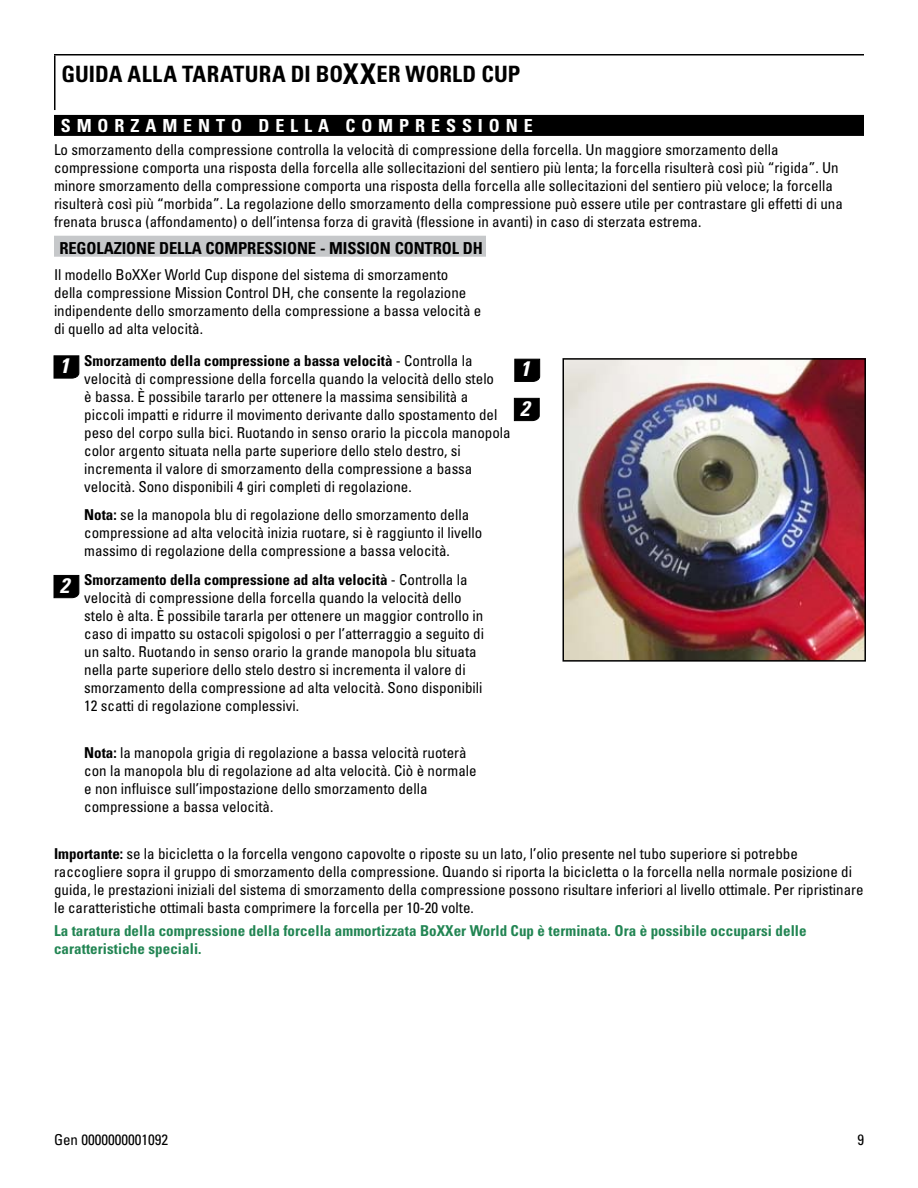
<style>
.page{position:relative;width:918px;height:1188px;background:#fff}
.page>*{position:absolute;margin:0;border:0;box-sizing:border-box;transform-origin:0 0}
.t1{font:700 condensed 22.5px "Univers LT Std";letter-spacing:.005em;color:#000}
.t2{font:italic 700 condensed 21px "Univers LT Std";color:#fff}
.t3{font:700 condensed 18px "Univers LT Std";letter-spacing:.33em;color:#fff}
.t4{font:700 condensed 16.5px "Univers LT Std";letter-spacing:-.005em;color:#000}
.t5{font:condensed 15px/18px "Univers LT Std";color:#000}
.t6{font:700 condensed 15px/18px "Univers LT Std";letter-spacing:.005em;color:#228553}
.s1{font-size:28.5px}
.s2{font-weight:700;font-style:italic;font-size:21px;color:#fff}
.s3{font-weight:700}
</style>
<div class="page">
<div style="left:54px;top:115px;width:810px;height:21px;background:#000"></div>
<div style="left:54px;top:236px;width:432px;height:21px;background:#c6c8ca"></div>
<svg style="left:53px;top:355px;width:27px;height:24px"></svg>
<svg style="left:53px;top:575px;width:27px;height:23px"></svg>
<svg style="left:514px;top:398px;width:26px;height:23px"></svg>
<svg style="left:514px;top:359px;width:26px;height:23px"></svg>
<img style="left:565px;top:361px;width:298px;height:298px">
<div style="left:562px;top:358px;width:304px;height:304px;border:2px solid #000"></div>
<hr style="left:54px;top:54px;width:810px;height:2px;background:#000">
<hr style="left:54px;top:55px;width:2px;height:55px;background:#000">
<h1 class="t1" style="left:62px;top:60px;width:460px">GUIDA ALLA TARATURA Di Bo<span class="s1">XX</span>er WORLD CUP</h1>
<p class="t3" style="left:61px;top:115px;width:474px">SMORZAMENTO DELLA COMPRESSIONE</p>
<p class="t5" style="left:54px;top:140px;width:790px">Lo smorzamento della compressione controlla la velocità di compressione della forcella. Un maggiore smorzamento della compressione comporta una risposta della forcella alle sollecitazioni del sentiero più lenta; la forcella risulterà così più “rigida”. Un minore smorzamento della compressione comporta una risposta della forcella alle sollecitazioni del sentiero più veloce; la forcella risulterà così più “morbida”. La regolazione dello smorzamento della compressione può essere utile per contrastare gli effetti di una frenata brusca (affondamento) o dell’intensa forza di gravità (flessione in avanti) in caso di sterzata estrema.</p>
<p class="t4" style="left:59px;top:238px;width:425px">REGOLAZIONE DELLA COMPRESSIONE - MISSION CONTROL DH</p>
<p class="t5" style="left:54px;top:266px;width:429px">Il modello BoXXer World Cup dispone del sistema di smorzamento<br>della compressione Mission Control DH, che consente la regolazione indipendente dello smorzamento della compressione a bassa velocità e di quello ad alta velocità.</p>
<p class="t5" style="left:84px;top:351px;width:428px;text-indent:-25px"><span class="s2">1</span> <span class="s3">Smorzamento della compressione a bassa velocità</span> - Controlla la velocità di compressione della forcella quando la velocità dello stelo<br>è bassa. È possibile tararlo per ottenere la massima sensibilità a piccoli impatti e ridurre il movimento derivante dallo spostamento del peso del corpo sulla bici. Ruotando in senso orario la piccola manopola color argento situata nella parte superiore dello stelo destro, si incrementa il valore di smorzamento della compressione a bassa velocità. Sono disponibili 4 giri completi di regolazione.</p>
<p class="t5" style="left:84px;top:506px;width:400px"><span class="s3">Nota:</span> se la manopola blu di regolazione dello smorzamento della compressione ad alta velocità inizia ruotare, si è raggiunto il livello massimo di regolazione della compressione a bassa velocità.</p>
<p class="t5" style="left:84px;top:571px;width:401px;text-indent:-25px"><span class="s2">2</span> <span class="s3">Smorzamento della compressione ad alta velocità</span> - Controlla la velocità di compressione della forcella quando la velocità dello stelo è alta. È possibile tararla per ottenere un maggior controllo in caso di impatto su ostacoli spigolosi o per l’atterraggio a seguito di un salto. Ruotando in senso orario la grande manopola blu situata nella parte superiore dello stelo destro si incrementa il valore di smorzamento della compressione ad alta velocità. Sono disponibili 12 scatti di regolazione complessivi.</p>
<p class="t5" style="left:84px;top:743px;width:394px"><span class="s3">Nota:</span> la manopola grigia di regolazione a bassa velocità ruoterà con la manopola blu di regolazione ad alta velocità. Ciò è normale e non influisce sull’impostazione dello smorzamento della compressione a bassa velocità.</p>
<p class="t5" style="left:54px;top:844px;width:811px"><span class="s3">Importante:</span> se la bicicletta o la forcella vengono capovolte o riposte su un lato, l’olio presente nel tubo superiore si potrebbe raccogliere sopra il gruppo di smorzamento della compressione. Quando si riporta la bicicletta o la forcella nella normale posizione di guida, le prestazioni iniziali del sistema di smorzamento della compressione possono risultare inferiori al livello ottimale. Per ripristinare le caratteristiche ottimali basta comprimere la forcella per 10-20 volte.</p>
<p class="t6" style="left:54px;top:922px;width:754px">La taratura della compressione della forcella ammortizzata BoXXer World Cup è terminata. Ora è possibile occuparsi delle caratteristiche speciali.</p>
<h2 class="t2" style="left:521px;top:356px;width:16px">1</h2>
<h2 class="t2" style="left:520px;top:395px;width:16px">2</h2>
<p class="t5" style="left:54px;top:1130px;width:116px">Gen 0000000001092</p>
<p class="t5" style="left:857px;top:1130px;width:8px">9</p>
</div>
